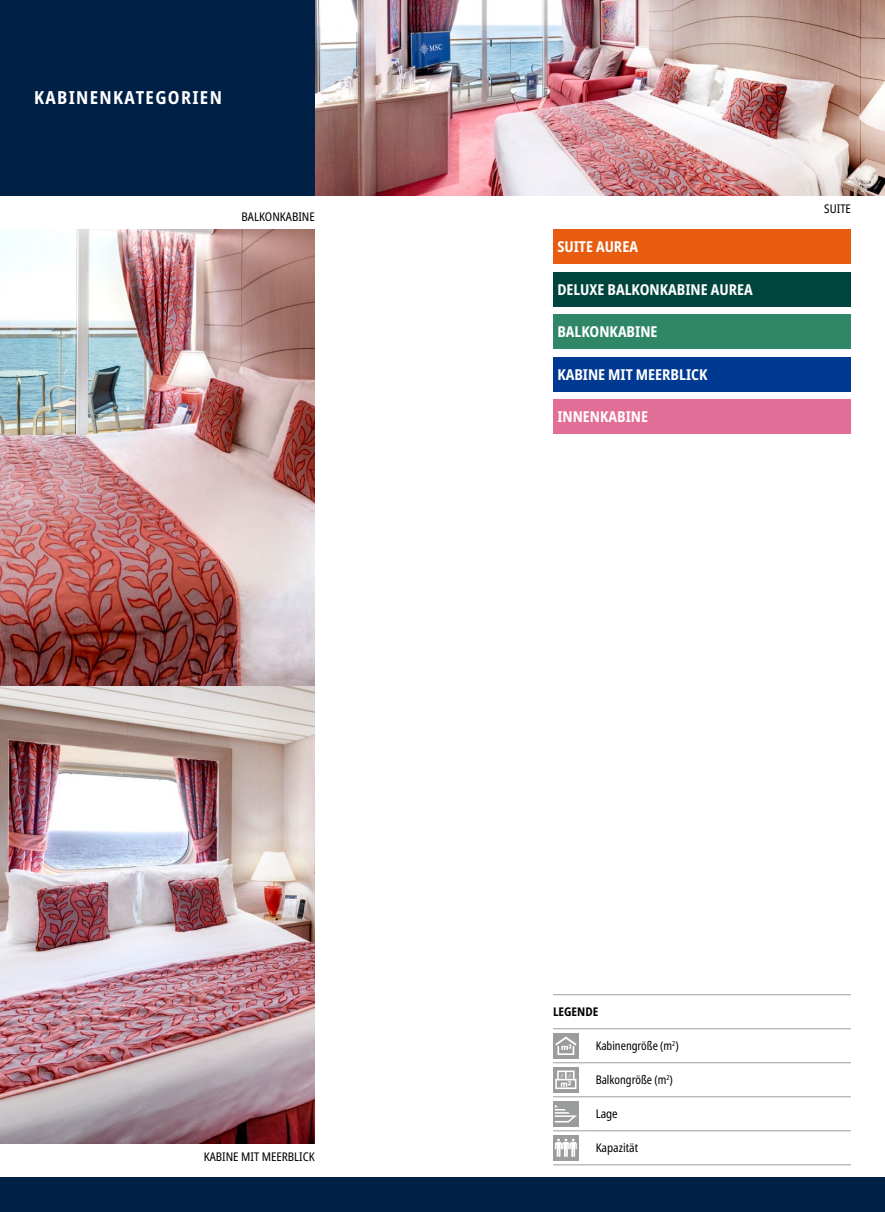
<style>
.page{position:relative;width:885px;height:1212px;background:#fff}
.page>*{position:absolute;margin:0;border:0;box-sizing:border-box;transform-origin:0 0}
.t1{font:700 condensed 18px "Noto Sans";letter-spacing:.075em;color:#fff}
.t2{font:700 condensed 15px "Noto Sans";color:#fff}
.t3{font:condensed 12px "Noto Sans";color:#000}
.t4{font:condensed 12px "Noto Sans";color:#000;scale:.95 1}
.t5{font:700 condensed 12px "Noto Sans";color:#000}
</style>
<div class="page">
<img style="left:315px;top:0;width:569px;height:196px">
<div style="left:0;top:1178px;width:884px;height:34px;background:#002046"></div>
<img style="left:0;top:230px;width:315px;height:457px">
<img style="left:0;top:687px;width:315px;height:457px">
<hr style="left:553px;top:994px;width:34px;height:1px;background:#9d9d9c">
<hr style="left:587px;top:994px;width:263px;height:1px;background:#9d9d9c">
<hr style="left:553px;top:1028px;width:34px;height:1px;background:#9d9d9c">
<hr style="left:587px;top:1028px;width:263px;height:1px;background:#9d9d9c">
<hr style="left:553px;top:1062px;width:34px;height:1px;background:#9d9d9c">
<hr style="left:587px;top:1062px;width:263px;height:1px;background:#9d9d9c">
<hr style="left:553px;top:1096px;width:34px;height:1px;background:#9d9d9c">
<hr style="left:587px;top:1096px;width:263px;height:1px;background:#9d9d9c">
<hr style="left:553px;top:1130px;width:34px;height:1px;background:#9d9d9c">
<hr style="left:587px;top:1130px;width:263px;height:1px;background:#9d9d9c">
<hr style="left:553px;top:1164px;width:34px;height:1px;background:#9d9d9c">
<hr style="left:587px;top:1164px;width:263px;height:1px;background:#9d9d9c">
<div style="left:553px;top:1033px;width:25px;height:25px;background:#9b9d9d"></div>
<svg style="left:555px;top:1036px;width:21px;height:19px"></svg>
<div style="left:553px;top:1067px;width:25px;height:25px;background:#9b9d9d"></div>
<svg style="left:555px;top:1070px;width:21px;height:19px"></svg>
<div style="left:553px;top:1101px;width:25px;height:25px;background:#9b9d9d"></div>
<svg style="left:554px;top:1105px;width:23px;height:17px"></svg>
<div style="left:553px;top:1135px;width:25px;height:25px;background:#9b9d9d"></div>
<svg style="left:555px;top:1139px;width:21px;height:18px"></svg>
<div style="left:553px;top:230px;width:297px;height:34px;background:#e85c10"></div>
<div style="left:553px;top:272px;width:297px;height:34px;background:#00443e"></div>
<div style="left:553px;top:315px;width:297px;height:34px;background:#308767"></div>
<div style="left:553px;top:357px;width:297px;height:34px;background:#003991"></div>
<div style="left:553px;top:400px;width:297px;height:34px;background:#e26e98"></div>
<div style="left:0;top:0;width:315px;height:196px;background:#002046"></div>
<p class="t1" style="left:34px;top:85px;width:189px">KABINENKATEGORIEN</p>
<p class="t3" style="left:241px;top:208px;width:75px">BALKONKABINE</p>
<p class="t3" style="left:204px;top:1148px;width:113px">KABINE MIT MEERBLICK</p>
<p class="t2" style="left:557px;top:236px;width:82px">SUITE AUREA</p>
<p class="t2" style="left:557px;top:278px;width:197px">DELUXE BALKONKABINE AUREA</p>
<p class="t2" style="left:557px;top:321px;width:102px">BALKONKABINE</p>
<p class="t2" style="left:557px;top:363px;width:152px">KABINE MIT MEERBLICK</p>
<p class="t2" style="left:557px;top:406px;width:92px">INNENKABINE</p>
<p class="t3" style="left:824px;top:200px;width:28px">SUITE</p>
<p class="t5" style="left:553px;top:1003px;width:47px">LEGENDE</p>
<p class="t4" style="left:595px;top:1037px;width:89px">Kabinengröße (m<sup>2</sup>)</p>
<p class="t4" style="left:595px;top:1071px;width:83px">Balkongröße (m<sup>2</sup>)</p>
<p class="t3" style="left:595px;top:1105px;width:24px">Lage</p>
<p class="t3" style="left:595px;top:1139px;width:44px">Kapazität</p>
</div>
